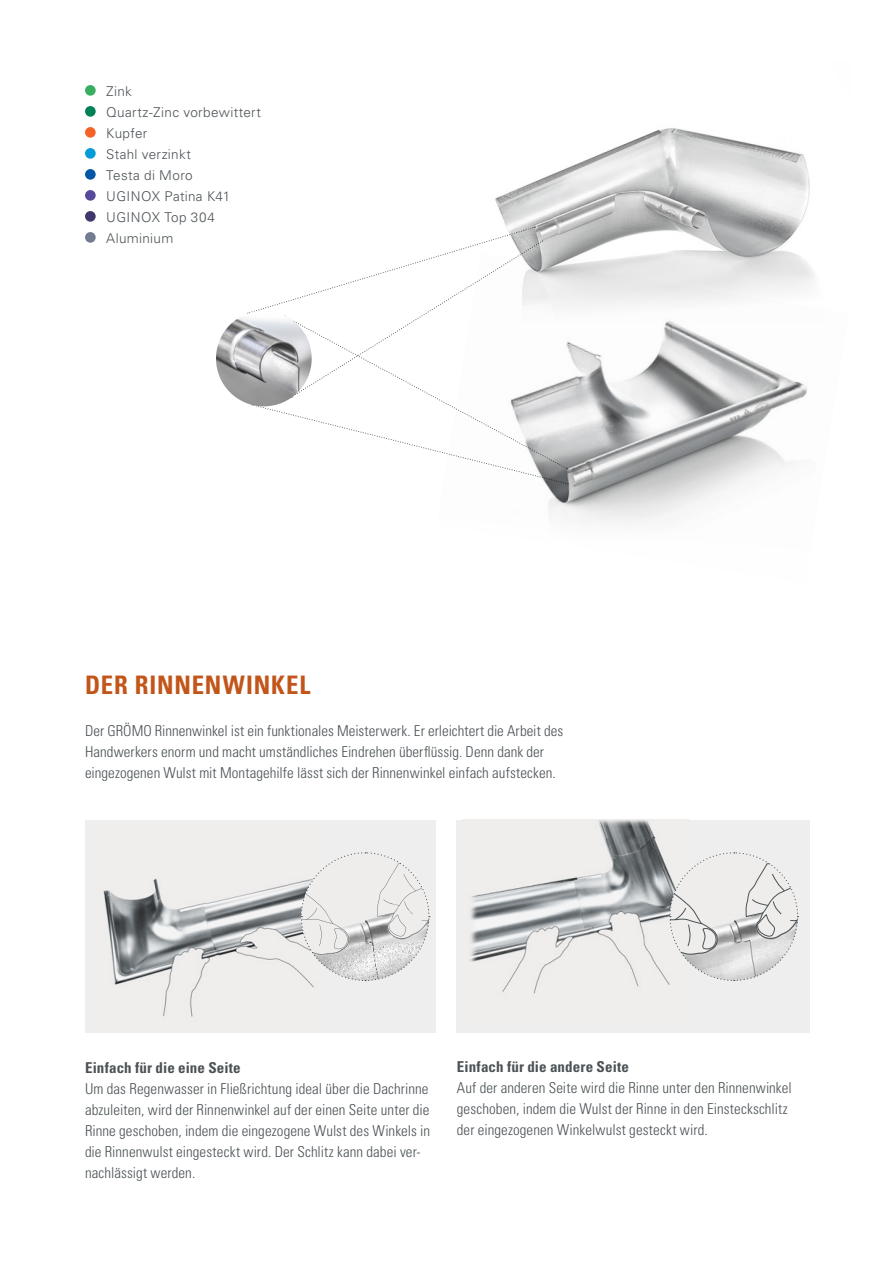
<style>
.page{position:relative;width:893px;height:1263px;background:#fff}
.page>*{position:absolute;margin:0;border:0;box-sizing:border-box;transform-origin:0 0}
.t1{font:700 condensed 25.5px "Univers";letter-spacing:.035em;color:#c2561a}
.t2{font:300 condensed 15px/21px "Univers";letter-spacing:.005em;color:#4b5255}
.t3{font:700 condensed 15px "Univers";letter-spacing:.01em;color:#4b5255}
.t4{font:300 13.5px/21px "Univers";letter-spacing:.025em;color:#4b5255}
</style>
<div class="page">
<div style="left:85px;top:85px;width:11px;height:11px;background:#39ae63;border-radius:50%"></div>
<div style="left:85px;top:106px;width:11px;height:11px;background:#008058;border-radius:50%"></div>
<div style="left:85px;top:127px;width:11px;height:11px;background:#f4622a;border-radius:50%"></div>
<div style="left:85px;top:148px;width:11px;height:11px;background:#049cd8;border-radius:50%"></div>
<div style="left:85px;top:169px;width:11px;height:11px;background:#0157a5;border-radius:50%"></div>
<div style="left:85px;top:190px;width:11px;height:11px;background:#574a9a;border-radius:50%"></div>
<div style="left:85px;top:211px;width:11px;height:11px;background:#42376c;border-radius:50%"></div>
<div style="left:85px;top:232px;width:11px;height:11px;background:#737b91;border-radius:50%"></div>
<img style="left:495px;top:127px;width:315px;height:126px">
<img style="left:546px;top:253px;width:268px;height:270px">
<svg style="left:247px;top:227px;width:322px;height:257px"></svg>
<img style="left:216px;top:311px;width:96px;height:95px;border-radius:48px">
<div style="left:85px;top:820px;width:350px;height:212px;background:#eee"></div>
<img style="left:103px;top:878px;width:211px;height:139px">
<svg style="left:300px;top:852px;width:130px;height:129px"></svg>
<div style="left:457px;top:820px;width:353px;height:212px;background:#eee"></div>
<img style="left:470px;top:820px;width:200px;height:174px">
<svg style="left:669px;top:852px;width:130px;height:129px"></svg>
<p class="t4" style="left:106px;top:80px;width:156px">Zink<br>Quartz-Zinc vorbewittert<br>Kupfer<br>Stahl verzinkt<br>Testa di Moro<br>UGINOX Patina K41<br>UGINOX Top 304<br>Aluminium</p>
<h1 class="t1" style="left:85px;top:669px;width:227px">DER RINNENWINKEL</h1>
<p class="t2" style="left:85px;top:720px;width:480px">Der GRÖMO Rinnenwinkel ist ein funktionales Meisterwerk. Er erleichtert die Arbeit des<br>Handwerkers enorm und macht umständliches Eindrehen überflüssig. Denn dank der eingezogenen Wulst mit Montagehilfe lässt sich der Rinnenwinkel einfach aufstecken.</p>
<p class="t3" style="left:85px;top:1058px;width:157px">Einfach für die eine Seite</p>
<p class="t2" style="left:85px;top:1078px;width:347px">Um das Regenwasser in Fließrichtung ideal über die Dachrinne abzuleiten, wird der Rinnenwinkel auf der einen Seite unter die Rinne geschoben, indem die eingezogene Wulst des Winkels in die Rinnenwulst eingesteckt wird. Der Schlitz kann dabei ver&shy;nachlässigt werden.</p>
<p class="t3" style="left:457px;top:1058px;width:174px">Einfach für die andere Seite</p>
<p class="t2" style="left:457px;top:1077px;width:336px">Auf der anderen Seite wird die Rinne unter den Rinnenwinkel geschoben, indem die Wulst der Rinne in den Einsteckschlitz der eingezogenen Winkelwulst gesteckt wird.</p>
</div>
